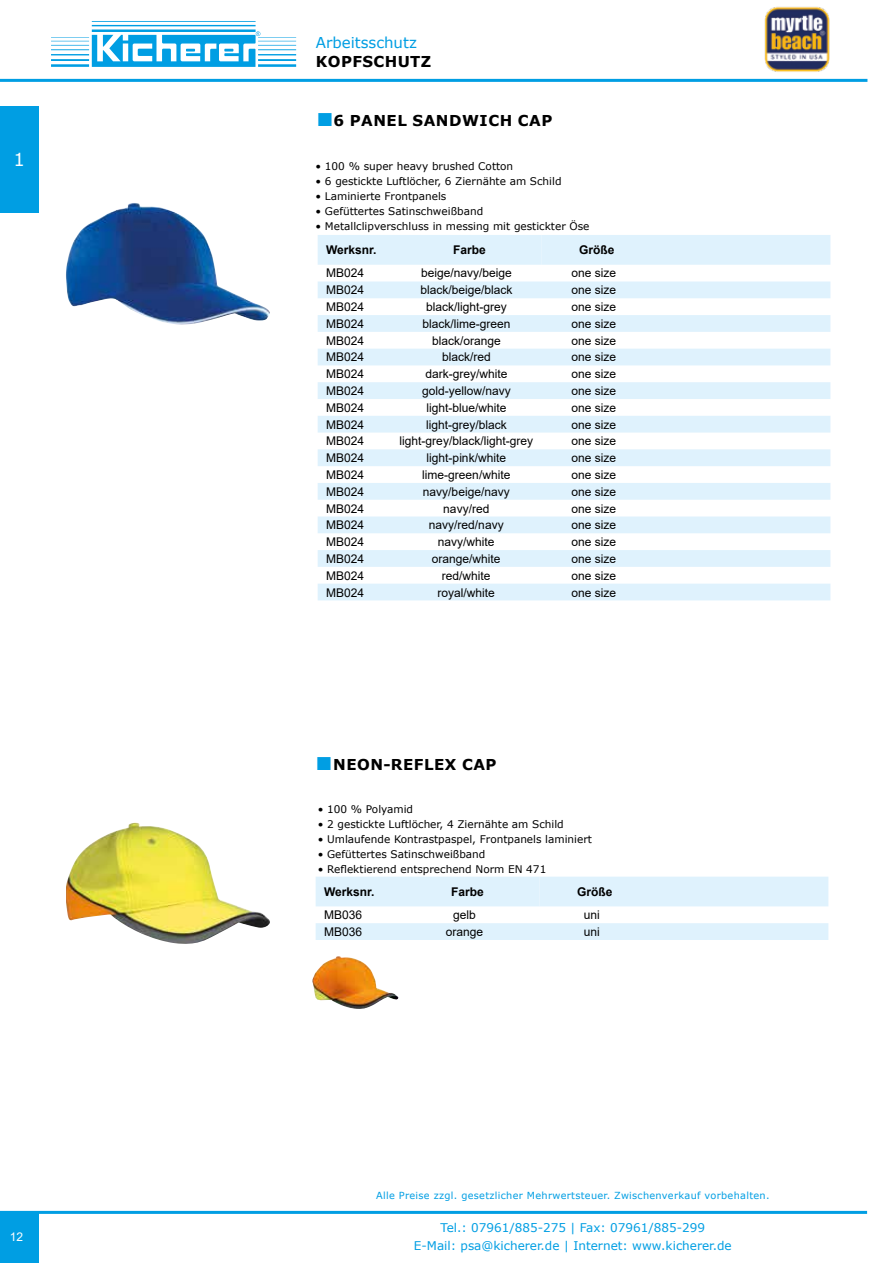
<style>
.page{position:relative;width:893px;height:1263px;background:#fff}
.page>*{position:absolute;margin:0;border:0;box-sizing:border-box;transform-origin:0 0}
.t1{font:18px "Verdana";color:#fff}
.t2{font:700 15px "Verdana";letter-spacing:.035em;color:#000}
.t3{font:15px "Verdana";color:#009ee3}
.t4{font:12px "Arial";color:#000}
.t5{font:12px/18px "Verdana";color:#009ee3;text-align:center}
.t6{font:700 12px "Arial";color:#000}
.t7{font:12px "Arial";color:#fff}
.t8{font:10.5px "Verdana";color:#000}
.t9{font:9.75px "Verdana";letter-spacing:.03em;color:#009ee3}
.s1{font-family:"Times New Roman";font-weight:400;font-size:28.5px;color:#009ee3}
</style>
<div class="page">
<hr style="left:0;top:79px;width:867px;height:3px;background:#009ee3">
<hr style="left:0;top:1211px;width:867px;height:3px;background:#009ee3">
<div style="left:0;top:1211px;width:39px;height:52px;background:#009ee3"></div>
<svg style="left:51px;top:21px;width:245px;height:46px"></svg>
<div style="left:0;top:106px;width:38px;height:107px;background:#009ee3"></div>
<img style="left:764px;top:6px;width:66px;height:66px">
<img style="left:66px;top:203px;width:204px;height:122px">
<div style="left:318px;top:235px;width:512px;height:30px;background:#dff2fd"></div>
<svg style="left:318px;top:281px;width:512px;height:319px;fill:#e1f3fd"></svg>
<div style="left:316px;top:877px;width:512px;height:29px;background:#dff2fd"></div>
<div style="left:316px;top:923px;width:512px;height:17px;background:#dff2fd"></div>
<img style="left:66px;top:823px;width:204px;height:121px">
<img style="left:312px;top:956px;width:87px;height:53px">
<h1 class="t1" style="left:13px;top:147px;width:13px">1</h1>
<p class="t7" style="left:10px;top:1229px;width:15px">12</p>
<p class="t3" style="left:316px;top:32px;width:103px">Arbeitsschutz</p>
<p class="t2" style="left:316px;top:51px;width:117px">KOPFSCHUTZ</p>
<p class="t2" style="left:316px;top:110px;width:238px"><span class="s1">■</span>6 PANEL SANDWICH CAP</p>
<p class="t8" style="left:316px;top:159px;width:199px">• 100 % super heavy brushed Cotton</p>
<p class="t8" style="left:316px;top:174px;width:247px">• 6 gestickte Luftlöcher, 6 Ziernähte am Schild</p>
<p class="t8" style="left:316px;top:189px;width:132px">• Laminierte Frontpanels</p>
<p class="t8" style="left:316px;top:204px;width:169px">• Gefüttertes Satinschweißband</p>
<p class="t8" style="left:316px;top:219px;width:275px">• Metallclipverschluss in messing mit gestickter Öse</p>
<p class="t6" style="left:326px;top:242px;width:52px">Werksnr.</p>
<p class="t6" style="left:453px;top:242px;width:34px">Farbe</p>
<p class="t6" style="left:579px;top:242px;width:37px">Größe</p>
<p class="t4" style="left:326px;top:265px;width:40px">MB024</p>
<p class="t4" style="left:421px;top:265px;width:92px">beige/navy/beige</p>
<p class="t4" style="left:572px;top:265px;width:46px">one size</p>
<p class="t4" style="left:326px;top:282px;width:40px">MB024</p>
<p class="t4" style="left:420px;top:282px;width:94px">black/beige/black</p>
<p class="t4" style="left:572px;top:282px;width:46px">one size</p>
<p class="t4" style="left:326px;top:299px;width:40px">MB024</p>
<p class="t4" style="left:426px;top:299px;width:82px">black/light-grey</p>
<p class="t4" style="left:572px;top:299px;width:46px">one size</p>
<p class="t4" style="left:326px;top:315px;width:40px">MB024</p>
<p class="t4" style="left:422px;top:315px;width:90px">black/lime-green</p>
<p class="t4" style="left:572px;top:315px;width:46px">one size</p>
<p class="t4" style="left:326px;top:332px;width:40px">MB024</p>
<p class="t4" style="left:432px;top:332px;width:70px">black/orange</p>
<p class="t4" style="left:572px;top:332px;width:46px">one size</p>
<p class="t4" style="left:326px;top:349px;width:40px">MB024</p>
<p class="t4" style="left:442px;top:349px;width:50px">black/red</p>
<p class="t4" style="left:572px;top:349px;width:46px">one size</p>
<p class="t4" style="left:326px;top:366px;width:40px">MB024</p>
<p class="t4" style="left:425px;top:366px;width:84px">dark-grey/white</p>
<p class="t4" style="left:572px;top:366px;width:46px">one size</p>
<p class="t4" style="left:326px;top:382px;width:40px">MB024</p>
<p class="t4" style="left:422px;top:382px;width:90px">gold-yellow/navy</p>
<p class="t4" style="left:572px;top:382px;width:46px">one size</p>
<p class="t4" style="left:326px;top:399px;width:40px">MB024</p>
<p class="t4" style="left:426px;top:399px;width:82px">light-blue/white</p>
<p class="t4" style="left:572px;top:399px;width:46px">one size</p>
<p class="t4" style="left:326px;top:416px;width:40px">MB024</p>
<p class="t4" style="left:426px;top:416px;width:82px">light-grey/black</p>
<p class="t4" style="left:572px;top:416px;width:46px">one size</p>
<p class="t4" style="left:326px;top:433px;width:40px">MB024</p>
<p class="t4" style="left:400px;top:433px;width:135px">light-grey/black/light-grey</p>
<p class="t4" style="left:572px;top:433px;width:46px">one size</p>
<p class="t4" style="left:326px;top:450px;width:40px">MB024</p>
<p class="t4" style="left:427px;top:450px;width:81px">light-pink/white</p>
<p class="t4" style="left:572px;top:450px;width:46px">one size</p>
<p class="t4" style="left:326px;top:466px;width:40px">MB024</p>
<p class="t4" style="left:422px;top:466px;width:90px">lime-green/white</p>
<p class="t4" style="left:572px;top:466px;width:46px">one size</p>
<p class="t4" style="left:326px;top:483px;width:40px">MB024</p>
<p class="t4" style="left:423px;top:483px;width:88px">navy/beige/navy</p>
<p class="t4" style="left:572px;top:483px;width:46px">one size</p>
<p class="t4" style="left:326px;top:500px;width:40px">MB024</p>
<p class="t4" style="left:443px;top:500px;width:48px">navy/red</p>
<p class="t4" style="left:572px;top:500px;width:46px">one size</p>
<p class="t4" style="left:326px;top:517px;width:40px">MB024</p>
<p class="t4" style="left:429px;top:517px;width:76px">navy/red/navy</p>
<p class="t4" style="left:571px;top:517px;width:46px">one size</p>
<p class="t4" style="left:326px;top:534px;width:40px">MB024</p>
<p class="t4" style="left:438px;top:534px;width:58px">navy/white</p>
<p class="t4" style="left:571px;top:534px;width:46px">one size</p>
<p class="t4" style="left:326px;top:550px;width:40px">MB024</p>
<p class="t4" style="left:432px;top:550px;width:70px">orange/white</p>
<p class="t4" style="left:571px;top:550px;width:46px">one size</p>
<p class="t4" style="left:326px;top:567px;width:40px">MB024</p>
<p class="t4" style="left:442px;top:567px;width:50px">red/white</p>
<p class="t4" style="left:571px;top:567px;width:46px">one size</p>
<p class="t4" style="left:326px;top:584px;width:40px">MB024</p>
<p class="t4" style="left:438px;top:584px;width:59px">royal/white</p>
<p class="t4" style="left:571px;top:584px;width:46px">one size</p>
<p class="t2" style="left:316px;top:754px;width:182px"><span class="s1">■</span>NEON-REFLEX CAP</p>
<p class="t8" style="left:318px;top:802px;width:97px">• 100 % Polyamid</p>
<p class="t8" style="left:318px;top:817px;width:247px">• 2 gestickte Luftlöcher, 4 Ziernähte am Schild</p>
<p class="t8" style="left:318px;top:832px;width:276px">• Umlaufende Kontrastpaspel, Frontpanels laminiert</p>
<p class="t8" style="left:318px;top:847px;width:169px">• Gefüttertes Satinschweißband</p>
<p class="t8" style="left:318px;top:862px;width:230px">• Reflektierend entsprechend Norm EN 471</p>
<p class="t6" style="left:324px;top:883px;width:52px">Werksnr.</p>
<p class="t6" style="left:451px;top:883px;width:34px">Farbe</p>
<p class="t6" style="left:577px;top:883px;width:37px">Größe</p>
<p class="t4" style="left:324px;top:907px;width:40px">MB036</p>
<p class="t4" style="left:453px;top:907px;width:24px">gelb</p>
<p class="t4" style="left:584px;top:907px;width:18px">uni</p>
<p class="t4" style="left:324px;top:923px;width:40px">MB036</p>
<p class="t4" style="left:446px;top:923px;width:39px">orange</p>
<p class="t4" style="left:584px;top:923px;width:18px">uni</p>
<p class="t9" style="left:376px;top:1189px;width:395px">Alle Preise zzgl. gesetzlicher Mehrwertsteuer. Zwischenverkauf vorbehalten.</p>
<p class="t5" style="left:414px;top:1219px;width:319px">Tel.: 07961/885-275 | Fax: 07961/885-299<br>E-Mail: psa@kicherer.de | Internet: www.kicherer.de</p>
</div>
